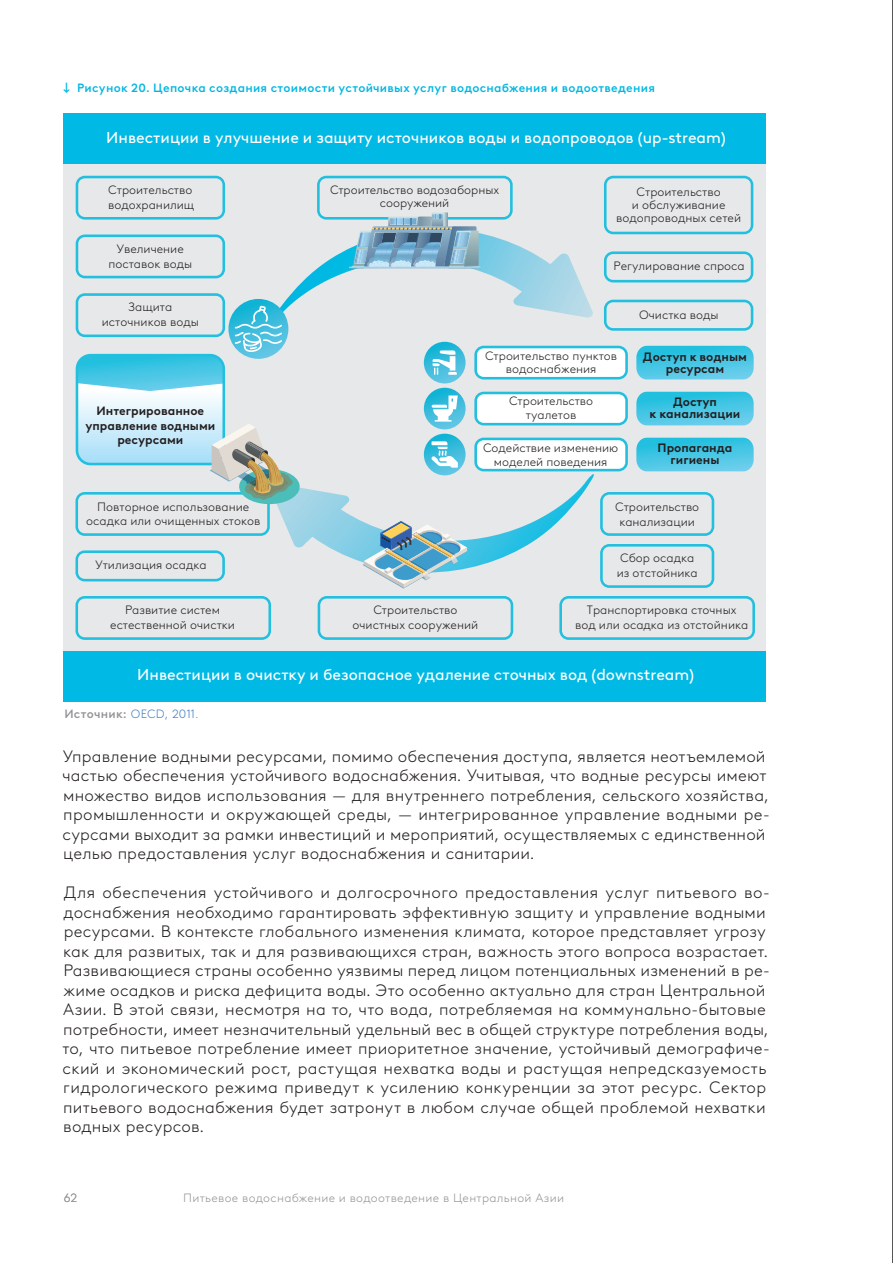
<style>
.page{position:relative;width:893px;height:1263px;background:#fff}
.page>*{position:absolute;margin:0;border:0;box-sizing:border-box;transform-origin:0 0}
.Text-RU-11pt{font:300 16.5px/19.5px "Brown LL Cyr";letter-spacing:.015em;color:#231f20}
.t1{font:15.75px "Brown LL Cyr";color:#fff}
.t2{font:300 12.15px/14.5px "Brown LL Cyr";color:#231f20;text-align:center}
.t3{font:700 12.15px/11.9px "Brown LL Cyr";color:#231f20;text-align:center}
.t4{font:500 12px "Brown LL Cyr";letter-spacing:.02em;color:#00b7e2}
.t5{font:300 12px "Brown LL Cyr";letter-spacing:.025em;color:#939598}
.Sourse-Text-8pt{font:500 12px "Brown LL Cyr";letter-spacing:.02em;color:#939598}
.s1{font-weight:300;color:#437ec1}
.s2{font-weight:300}
</style>
<div class="page">
<div style="left:64px;top:149px;width:702px;height:515px;background:#e6e8e9"></div>
<div style="left:64px;top:114px;width:702px;height:50px;background:#00b9e4"></div>
<div style="left:64px;top:651px;width:702px;height:51px;background:#00b9e4"></div>
<svg style="left:318px;top:596px;width:195px;height:44px"></svg>
<svg style="left:559px;top:596px;width:196px;height:44px"></svg>
<svg style="left:75px;top:596px;width:196px;height:44px"></svg>
<svg style="left:75px;top:176px;width:679px;height:412px"></svg>
<hr style="left:892px;top:0;width:1px;height:1263px;background:#231f20">
<p class="t4" style="left:63px;top:81px;width:593px">↓ Рисунок 20. Цепочка создания стоимости устойчивых услуг водоснабжения и водоотведения</p>
<p class="t1" style="left:106px;top:127px;width:621px">Инвестиции в улучшение и защиту источников воды и водопроводов (up-stream)</p>
<p class="t2" style="left:108px;top:183px;width:88px;text-align:left">Строительство водохранилищ</p>
<p class="t2" style="left:108px;top:242px;width:85px">Увеличение поставок воды</p>
<p class="t2" style="left:102px;top:300px;width:98px">Защита источников воды</p>
<p class="t3" style="left:85px;top:403px;width:131px;line-height:14.5px">Интегрированное управление водными ресурсами</p>
<p class="t2" style="left:86px;top:499px;width:176px">Повторное использование осадка или очищенных стоков</p>
<p class="t2" style="left:96px;top:558px;width:113px">Утилизация осадка</p>
<p class="t2" style="left:330px;top:183px;width:170px;line-height:13px">Строительство водозаборных сооружений</p>
<p class="t2" style="left:616px;top:185px;width:126px;line-height:13.4px">Строительство<br>и обслуживание водопроводных сетей</p>
<p class="t2" style="left:614px;top:258px;width:133px">Регулирование спроса</p>
<p class="t2" style="left:639px;top:307px;width:81px">Очистка воды</p>
<p class="t2" style="left:485px;top:349px;width:134px;line-height:13.4px">Строительство пунктов водоснабжения</p>
<p class="t2" style="left:509px;top:394px;width:86px;line-height:13.4px">Строительство туалетов</p>
<p class="t2" style="left:483px;top:441px;width:137px;line-height:13.4px">Содействие изменению моделей поведения</p>
<p class="t3" style="left:643px;top:351px;width:106px">Доступ к водным ресурсам</p>
<p class="t3" style="left:650px;top:396px;width:92px">Доступ<br>к канализации</p>
<p class="t3" style="left:657px;top:442px;width:76px">Пропаганда гигиены</p>
<p class="t2" style="left:615px;top:499px;width:86px">Строительство канализации</p>
<p class="t2" style="left:617px;top:551px;width:82px;text-align:left">Сбор осадка из отстойника</p>
<p class="t2" style="left:110px;top:603px;width:126px">Развитие систем естественной очистки</p>
<p class="t2" style="left:353px;top:603px;width:127px">Строительство очистных сооружений</p>
<p class="t2" style="left:575px;top:603px;width:175px">Транспортировка сточных вод или осадка из отстойника</p>
<p class="t1" style="left:137px;top:665px;width:558px">Инвестиции в очистку и безопасное удаление сточных вод (downstream)</p>
<p class="Sourse-Text-8pt" style="left:64px;top:706px;width:136px">Источник: <span class="s1">OECD, 2011</span><span class="s2">.</span></p>
<p class="Text-RU-11pt" style="left:62px;top:746px;width:709px">Управление водными ресурсами, помимо обеспечения доступа, является неотъемлемой частью обеспечения устойчивого водоснабжения. Учитывая, что водные ресурсы имеют множество видов использования — для внутреннего потребления, сельского хозяйства, промышленности и окружающей среды, — интегрированное управление водными ре&shy;сурсами выходит за рамки инвестиций и мероприятий, осуществляемых с единственной целью предоставления услуг водоснабжения и санитарии.</p>
<p class="Text-RU-11pt" style="left:62px;top:883px;width:709px">Для обеспечения устойчивого и долгосрочного предоставления услуг питьевого во&shy;доснабжения необходимо гарантировать эффективную защиту и управление водными ресурсами. В контексте глобального изменения климата, которое представляет угрозу как для развитых, так и для развивающихся стран, важность этого вопроса возрастает.<br>Развивающиеся страны особенно уязвимы перед лицом потенциальных изменений в ре&shy;жиме осадков и риска дефицита воды. Это особенно актуально для стран Центральной Азии. В этой связи, несмотря на то, что вода, потребляемая на коммунально-бытовые потребности, имеет незначительный удельный вес в общей структуре потребления воды, то, что питьевое потребление имеет приоритетное значение, устойчивый демографиче&shy;ский и экономический рост, растущая нехватка воды и растущая непредсказуемость гидрологического режима приведут к усилению конкуренции за этот ресурс. Сектор питьевого водоснабжения будет затронут в любом случае общей проблемой нехватки водных ресурсов.</p>
<p class="t5" style="left:64px;top:1191px;width:15px">62</p>
<p class="t5" style="left:183px;top:1191px;width:382px">Питьевое водоснабжение и водоотведение в Центральной Азии</p>
</div>
